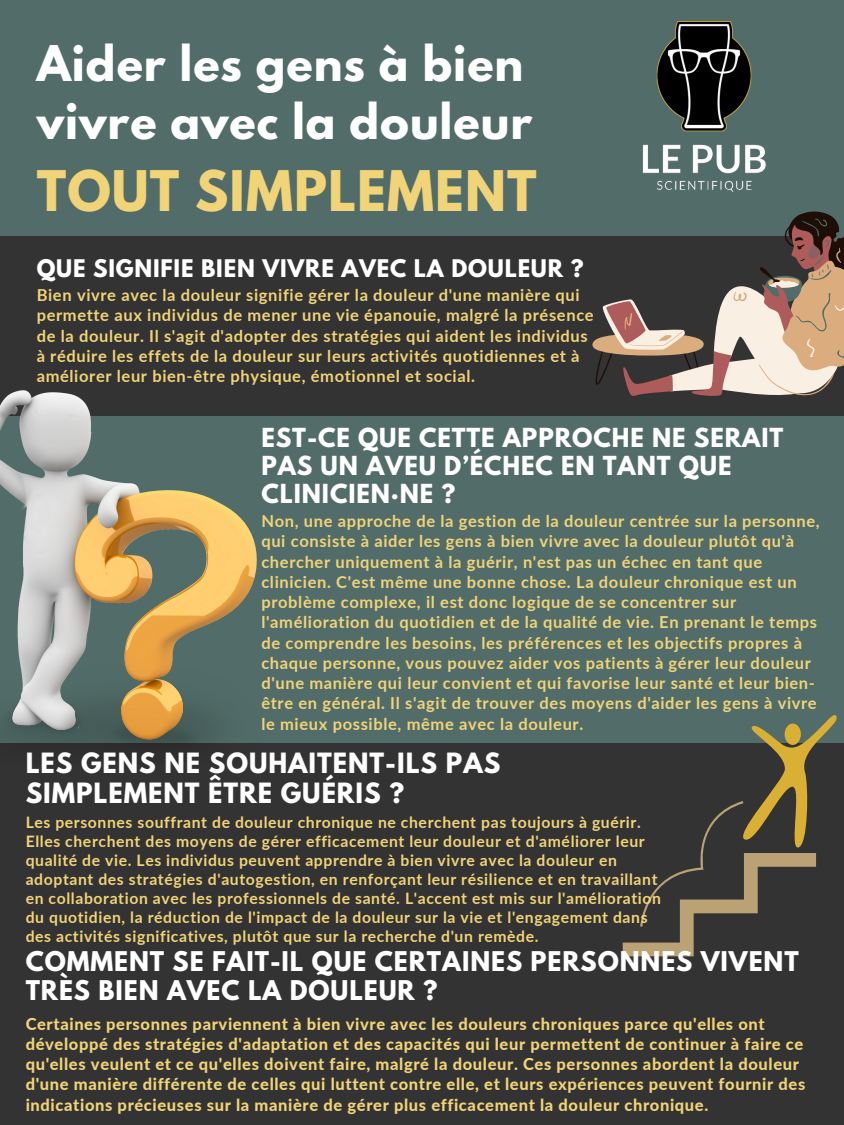
<style>
.page{position:relative;width:844px;height:1125px;background:#333}
.page>*{position:absolute;margin:0;border:0;box-sizing:border-box;transform-origin:0 0}
.t1{font:700 49.57px "League Spartan";letter-spacing:.02em;color:#f1d378}
.t2{font:700 43.58px/57.9px "League Spartan";letter-spacing:.02em;color:#fefefe}
.t3{font:700 24.75px/30.4px "League Spartan";letter-spacing:.04em;color:#fefefe}
.t4{font:700 24.08px/29.2px "League Spartan";letter-spacing:.04em;color:#fff}
.t5{font:700 23.25px/28.1px "League Spartan";letter-spacing:.04em;color:#fefefe}
.t6{font:700 21.52px "League Spartan";letter-spacing:.04em;color:#fff}
.t7{font:700 16.5px/20.2px "Lato";letter-spacing:.04em;color:#f1d378}
.t8{font:800 16.5px/20.2px "Lato";letter-spacing:.04em;color:#f1d378}
.t9{font:700 15.75px/19.1px "Lato";letter-spacing:.04em;color:#f1d378}
</style>
<div class="page">
<div style="left:0;top:0;width:844px;height:235px;background:#526d69"></div>
<div style="left:0;top:416px;width:844px;height:327px;background:#526d69"></div>
<img style="left:642px;top:21px;width:124px;height:171px">
<svg style="left:592px;top:211px;width:252px;height:185px"></svg>
<img style="left:0;top:390px;width:257px;height:353px">
<svg style="left:623px;top:715px;width:214px;height:241px"></svg>
<p class="t2" style="left:37px;top:40px;width:497px">Aider les gens à bien vivre avec la douleur</p>
<p class="t1" style="left:37px;top:167px;width:501px">TOUT SIMPLEMENT</p>
<p class="t6" style="left:37px;top:258px;width:548px">QUE SIGNIFIE BIEN VIVRE AVEC LA DOULEUR ?</p>
<p class="t7" style="left:37px;top:285px;width:558px">Bien vivre avec la douleur signifie gérer la douleur d'une manière qui permette aux individus de mener une vie épanouie, malgré la présence de la douleur. Il s'agit d'adopter des stratégies qui aident les individus</p>
<p class="t7" style="left:37px;top:345px;width:544px">à réduire les effets de la douleur sur leurs activités quotidiennes et à améliorer leur bien-être physique, émotionnel et social.</p>
<p class="t5" style="left:261px;top:426px;width:523px">EST-CE QUE CETTE APPROCHE NE SERAIT<br>PAS UN AVEU D’ÉCHEC EN TANT QUE<br>CLINICIEN·NE ?</p>
<p class="t7" style="left:261px;top:511px;width:560px">Non, une approche de la gestion de la douleur centrée sur la personne, qui consiste à aider les gens à bien vivre avec la douleur plutôt qu'à chercher uniquement à la guérir, n'est pas un échec en tant que clinicien. C'est même une bonne chose. La douleur chronique est un problème complexe, il est donc logique de se concentrer sur l'amélioration du quotidien et de la qualité de vie. En prenant le temps de comprendre les besoins, les préférences et les objectifs propres à chaque personne, vous pouvez aider vos patients à gérer leur douleur d'une manière qui leur convient et qui favorise leur santé et leur bien&shy;être en général. Il s'agit de trouver des moyens d'aider les gens à vivre le mieux possible, même avec la douleur.</p>
<p class="t3" style="left:26px;top:751px;width:476px">LES GENS NE SOUHAITENT-ILS PAS<br>SIMPLEMENT ÊTRE GUÉRIS ?</p>
<p class="t9" style="left:26px;top:812px;width:637px">Les personnes souffrant de douleur chronique ne cherchent pas toujours à guérir.<br>Elles cherchent des moyens de gérer efficacement leur douleur et d'améliorer leur qualité de vie. Les individus peuvent apprendre à bien vivre avec la douleur en adoptant des stratégies d'autogestion, en renforçant leur résilience et en travaillant en collaboration avec les professionnels de santé. L'accent est mis sur l'amélioration du quotidien, la réduction de l'impact de la douleur sur la vie et l'engagement dans des activités significatives, plutôt que sur la recherche d'un remède.</p>
<p class="t4" style="left:26px;top:949px;width:774px">COMMENT SE FAIT-IL QUE CERTAINES PERSONNES VIVENT<br>TRÈS BIEN AVEC LA DOULEUR ?</p>
<p class="t8" style="left:26px;top:1013px;width:781px">Certaines personnes parviennent à bien vivre avec les douleurs chroniques parce qu'elles ont développé des stratégies d'adaptation et des capacités qui leur permettent de continuer à faire ce qu'elles veulent et ce qu'elles doivent faire, malgré la douleur. Ces personnes abordent la douleur d'une manière différente de celles qui luttent contre elle, et leurs expériences peuvent fournir des indications précieuses sur la manière de gérer plus efficacement la douleur chronique.</p>
</div>
